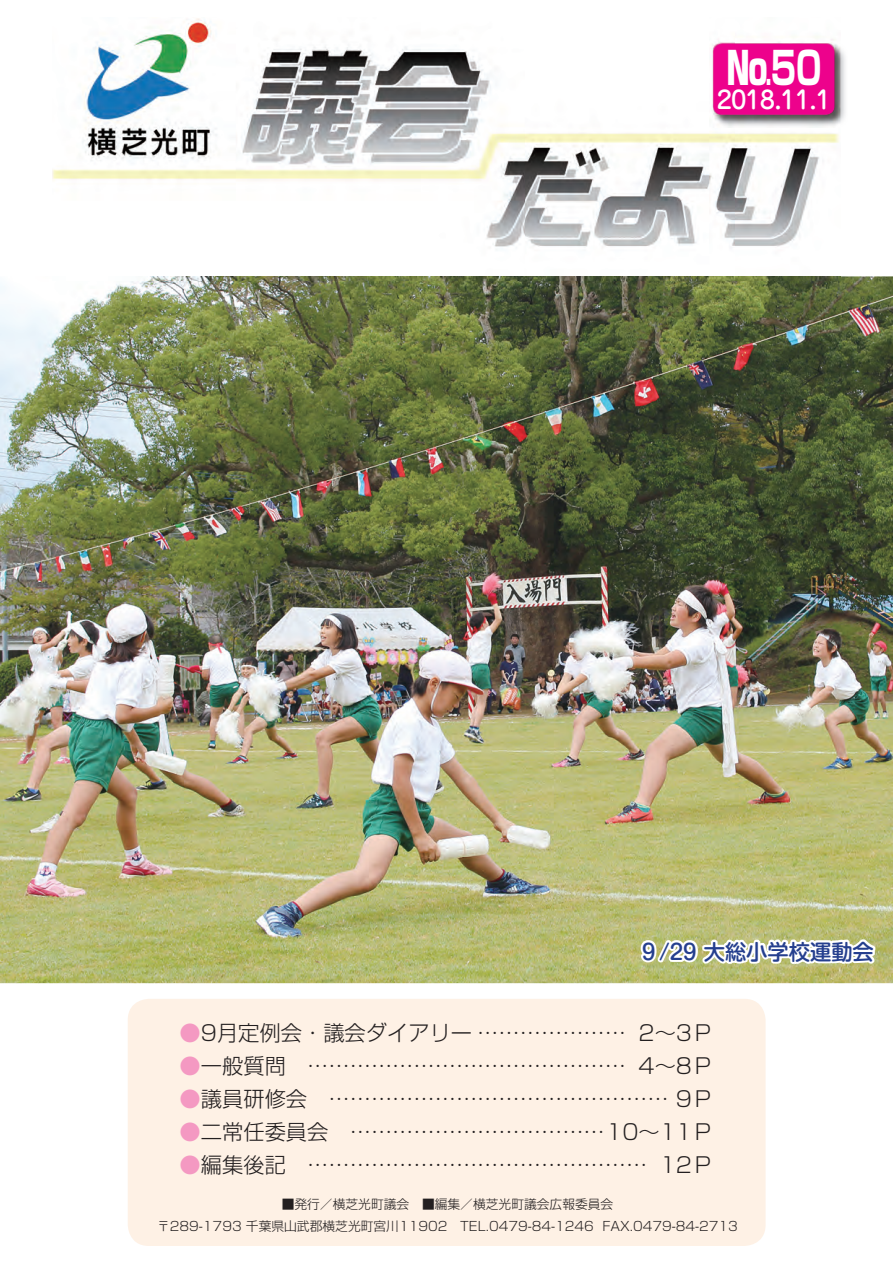
<style>
.page{position:relative;width:893px;height:1263px;background:#fff}
.page>*{position:absolute;margin:0;border:0;box-sizing:border-box;transform-origin:0 0}
.t1{font:700 44.7px "Shin Go Pro";color:#fff}
.t2{font:500 24.45px "Jun 34 Pro";letter-spacing:-.04em;color:#fff}
.t3{font:300 21.3px "Shin Go Pro";color:#231f20}
.t4{font:500 21.3px "Shin M Go Pro";color:#253f8e}
.t5{font:300 12.75px/21.3px "Shin Go Pro";color:#231f20}
.s1{color:#f499c2}
</style>
<div class="page">
<img style="left:0;top:276px;width:893px;height:707px">
<img style="left:53px;top:18px;width:682px;height:229px">
<img style="left:778px;top:36px;width:57px;height:7px">
<img style="left:735px;top:133px;width:104px;height:114px">
<img style="left:53px;top:276px;width:787px;height:5px">
<img style="left:713px;top:43px;width:132px;height:85px">
<div style="left:713px;top:44px;width:121px;height:71px;background:#ed028c;border-radius:9px"></div>
<div style="left:128px;top:999px;width:638px;height:247px;background:#fef1e5;border-radius:21px"></div>
<svg style="left:639px;top:924px;width:242px;height:51px"></svg>
<h1 class="t1" style="left:726px;top:33px;width:97px">No50</h1>
<p class="t2" style="left:717px;top:80px;width:116px">2018.11.1</p>
<p class="t4" style="left:638px;top:934px;width:237px">９/29 大総小学校運動会</p>
<p class="t3" style="left:180px;top:1016px;width:448px"><span class="s1">●</span>9月定例会・議会ダイアリー …………………</p>
<p class="t3" style="left:180px;top:1049px;width:108px"><span class="s1">●</span>一般質問</p>
<p class="t3" style="left:307px;top:1049px;width:320px">………………………………………</p>
<p class="t3" style="left:638px;top:1016px;width:76px">2～3Ｐ</p>
<p class="t3" style="left:638px;top:1049px;width:76px">4～8Ｐ</p>
<p class="t3" style="left:180px;top:1082px;width:129px"><span class="s1">●</span>議員研修会</p>
<p class="t3" style="left:328px;top:1082px;width:386px">………………………………………… 9Ｐ</p>
<p class="t3" style="left:180px;top:1115px;width:150px"><span class="s1">●</span>二常任委員会</p>
<p class="t3" style="left:350px;top:1115px;width:365px">………………………………10～11Ｐ</p>
<p class="t3" style="left:180px;top:1148px;width:108px"><span class="s1">●</span>編集後記</p>
<p class="t3" style="left:307px;top:1148px;width:342px">…………………………………………</p>
<p class="t3" style="left:660px;top:1148px;width:55px">12Ｐ</p>
<p class="t5" style="left:602px;top:1192px;width:137px;text-indent:-321px">■発行／横芝光町議会　■編集／横芝光町議会広報委員会<br>FAX.0479-84-2713</p>
<p class="t5" style="left:157px;top:1213px;width:438px">〒289-1793 千葉県山武郡横芝光町宮川11902　TEL.0479-84-1246</p>
</div>
